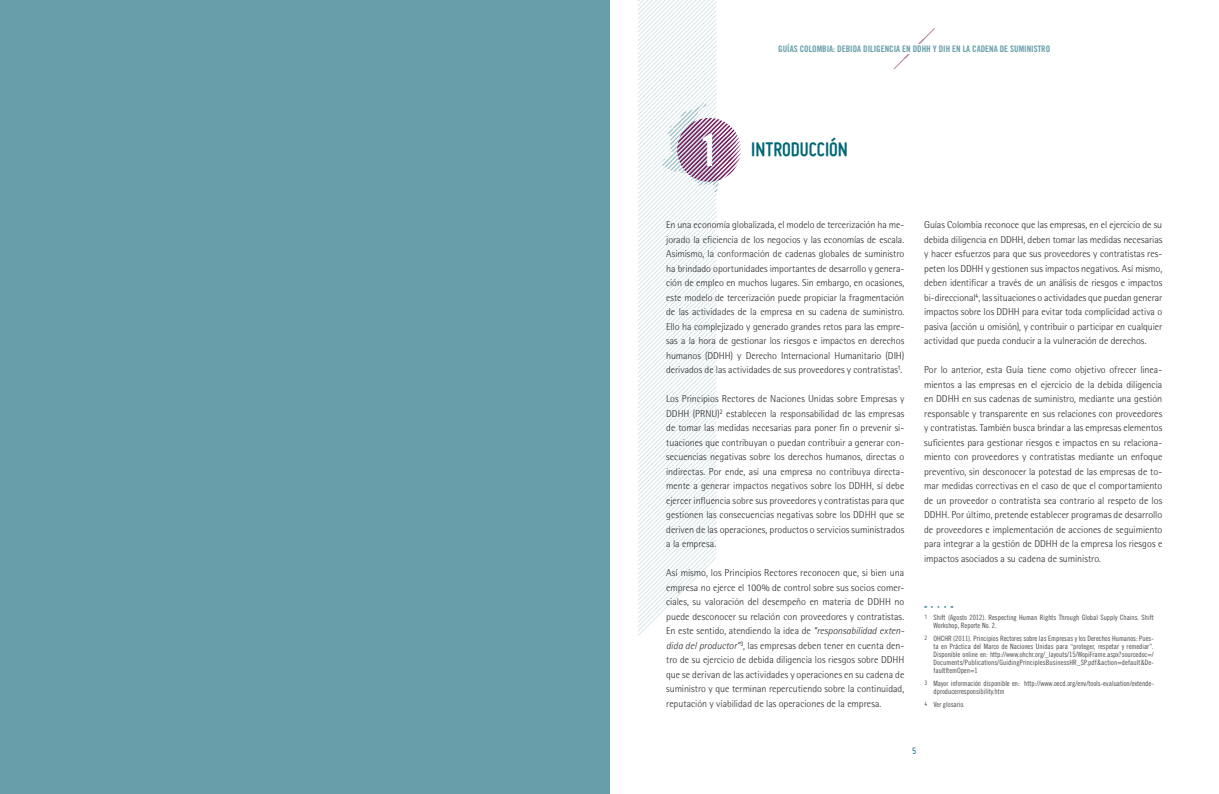
<style>
.page{position:relative;width:1219px;height:794px;background:#fff}
.page>*{position:absolute;margin:0;border:0;box-sizing:border-box;transform-origin:0 0}
.t1{font:44px "Trade Gothic LT Std Bd Cn 20";color:#fff}
.t2{font:700 21px "Miso";color:#006775}
.t3{font:300 10px/14.5px "Rotis Semi Sans Std";color:#272727;text-align:justify}
.t4{font:10px "Miso";color:#006775}
.t5{font:9px "Trade Gothic LT Std Bd Cn 20";color:#679ea9}
.t6{font:7.3px/8px "Trade Gothic LT Std Cn 18";color:#4a4a49}
.s1{font-style:italic}
.s2{font-family:"Miso";font-size:7px}
</style>
<div class="page">
<svg style="left:637px;top:0;width:104px;height:636px"></svg>
<svg style="left:894px;top:28px;width:41px;height:41px"></svg>
<div style="left:894px;top:44px;width:41px;height:10px;background:#fff"></div>
<div style="left:0;top:0;width:609px;height:794px;background:#679ea9"></div>
<svg style="left:932px;top:606px;width:20px;height:2px"></svg>
<h1 class="t1" style="left:700px;top:124px;width:21px">1</h1>
<p class="t5" style="left:778px;top:43px;width:273px">GUÍAS COLOMBIA: DEBIDA DILIGENCIA EN DDHH Y DIH EN LA CADENA DE SUMINISTRO</p>
<h2 class="t2" style="left:751px;top:137px;width:98px">INTRODUCCIÓN</h2>
<p class="t3" style="left:666px;top:218px;width:240px">En una economía globalizada, el modelo de tercerización ha me&shy;jorado la eficiencia de los negocios y las economías de escala.<br>Asimismo, la conformación de cadenas globales de suministro ha brindado oportunidades importantes de desarrollo y genera&shy;ción de empleo en muchos lugares. Sin embargo, en ocasiones, este modelo de tercerización puede propiciar la fragmentación de las actividades de la empresa en su cadena de suministro.<br>Ello ha complejizado y generado grandes retos para las empre&shy;sas a la hora de gestionar los riesgos e impactos en derechos humanos (DDHH) y Derecho Internacional Humanitario (DIH) derivados de las actividades de sus proveedores y contratistas<sup>1</sup>.</p>
<p class="t3" style="left:666px;top:392px;width:240px">Los Principios Rectores de Naciones Unidas sobre Empresas y DDHH (PRNU)<sup>2</sup> establecen la responsabilidad de las empresas de tomar las medidas necesarias para poner fin o prevenir si&shy;tuaciones que contribuyan o puedan contribuir a generar con&shy;secuencias negativas sobre los derechos humanos, directas o indirectas. Por ende, así una empresa no contribuya directa&shy;mente a generar impactos negativos sobre los DDHH, sí debe ejercer influencia sobre sus proveedores y contratistas para que gestionen las consecuencias negativas sobre los DDHH que se deriven de las operaciones, productos o servicios suministrados a la empresa.</p>
<p class="t3" style="left:666px;top:566px;width:240px">Así mismo, los Principios Rectores reconocen que, si bien una empresa no ejerce el 100% de control sobre sus socios comer&shy;ciales, su valoración del desempeño en materia de DDHH no puede desconocer su relación con proveedores y contratistas.<br>En este sentido, atendiendo la idea de <span class="s1">“responsabilidad exten&shy;dida del productor”</span><sup>3</sup>, las empresas deben tener en cuenta den&shy;tro de su ejercicio de debida diligencia los riesgos sobre DDHH que se derivan de las actividades y operaciones en su cadena de suministro y que terminan repercutiendo sobre la continuidad, reputación y viabilidad de las operaciones de la empresa.</p>
<p class="t3" style="left:924px;top:218px;width:240px">Guías Colombia reconoce que las empresas, en el ejercicio de su debida diligencia en DDHH, deben tomar las medidas necesarias y hacer esfuerzos para que sus proveedores y contratistas res&shy;peten los DDHH y gestionen sus impactos negativos. Así mismo, deben identificar a través de un análisis de riesgos e impactos bi-direccional<sup>4</sup>, las situaciones o actividades que puedan generar impactos sobre los DDHH para evitar toda complicidad activa o pasiva (acción u omisión), y contribuir o participar en cualquier actividad que pueda conducir a la vulneración de derechos.</p>
<p class="t3" style="left:924px;top:363px;width:240px">Por lo anterior, esta Guía tiene como objetivo ofrecer linea&shy;mientos a las empresas en el ejercicio de la debida diligencia en DDHH en sus cadenas de suministro, mediante una gestión responsable y transparente en sus relaciones con proveedores y contratistas. También busca brindar a las empresas elementos suficientes para gestionar riesgos e impactos en su relaciona&shy;miento con proveedores y contratistas mediante un enfoque preventivo, sin desconocer la potestad de las empresas de to&shy;mar medidas correctivas en el caso de que el comportamiento de un proveedor o contratista sea contrario al respeto de los DDHH. Por último, pretende establecer programas de desarrollo de proveedores e implementación de acciones de seguimiento para integrar a la gestión de DDHH de la empresa los riesgos e impactos asociados a su cadena de suministro.</p>
<p class="t6" style="left:933px;top:613px;width:222px;text-indent:-9px"><span class="s2">1</span> Shift (Agosto 2012). Respecting Human Rights Through Global Supply Chains. Shift<br>Workshop, Reporte No. 2.</p>
<p class="t6" style="left:933px;top:634px;width:222px;text-align:justify;text-indent:-9px"><span class="s2">2</span> OHCHR (2011). Principios Rectores sobre las Empresas y los Derechos Humanos: Pues&shy;ta en Práctica del Marco de Naciones Unidas para “proteger, respetar y remediar”.<br>Disponible online en: http://www.ohchr.org/_layouts/15/WopiFrame.aspx?sourcedoc=/ Documents/Publications/GuidingPrinciplesBusinessHR_SP.pdf&amp;action=default&amp;De&shy;faultItemOpen=1</p>
<p class="t6" style="left:933px;top:679px;width:222px;text-indent:-9px"><span class="s2">3</span> Mayor información disponible en: http://www.oecd.org/env/tools-evaluation/extende&shy;dproducerresponsibility.htm</p>
<p class="t6" style="left:924px;top:700px;width:42px"><span class="s2">4</span> Ver glosario.</p>
<p class="t4" style="left:912px;top:745px;width:6px">5</p>
</div>
